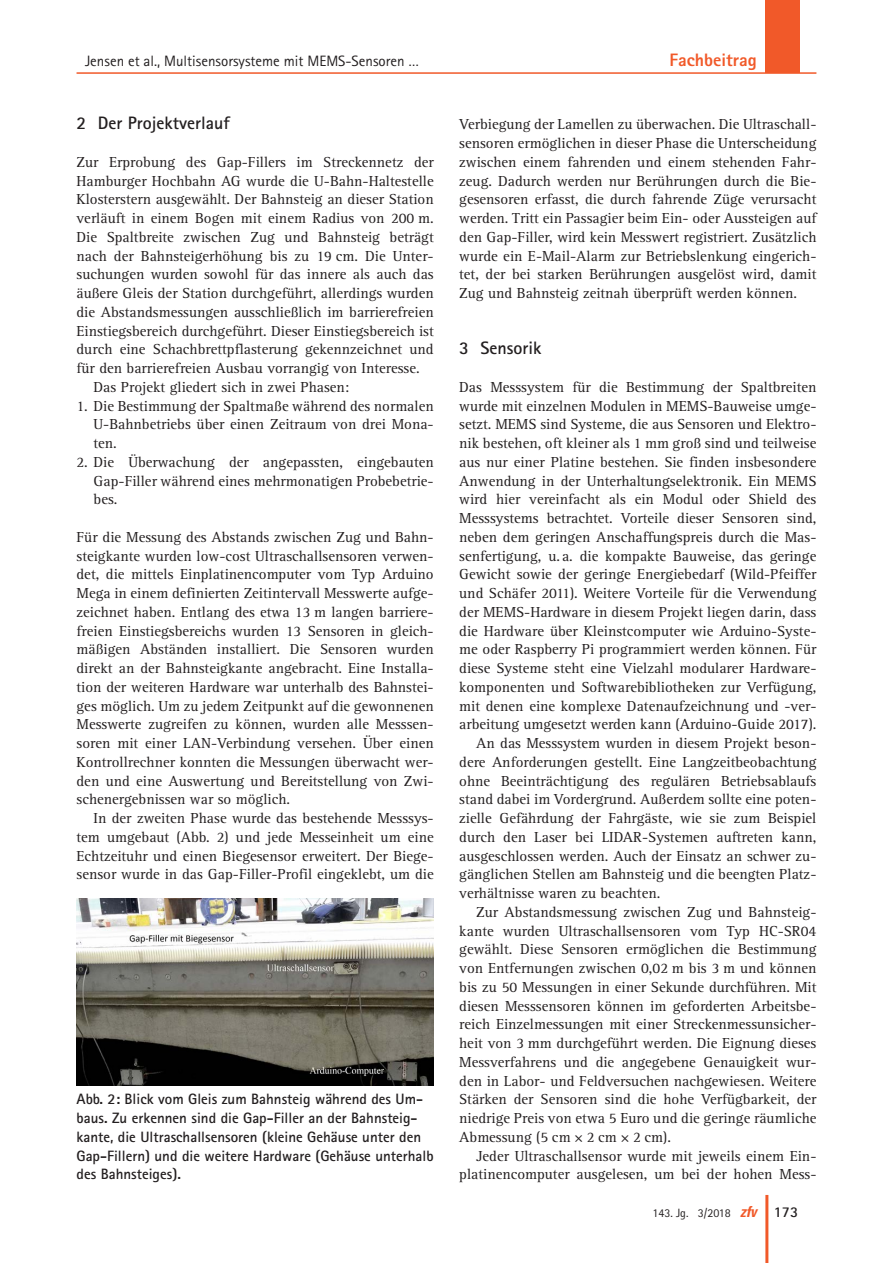
<style>
.page{position:relative;width:893px;height:1263px;background:#fff}
.page>*{position:absolute;margin:0;border:0;box-sizing:border-box;transform-origin:0 0}
._11_titel_1{font:700 18px "Rotis Sans Serif";color:#231f20}
.t1{font:800 18px "Rotis Sans Serif";color:#f15929}
._01_normal_oEZ_AA{font:15px/18.8px "Rotis Serif";color:#231f20;text-align:justify}
._01_normal{font:15px/18.8px "Rotis Serif";color:#231f20;text-align:justify}
._05_abb{font:700 15px/18.8px "Rotis Sans Serif";color:#231f20}
._01_normal_oEZ{font:15px/18.8px "Rotis Serif";color:#231f20;text-align:justify}
.t2{font:15px "Rotis Sans Serif";color:#231f20}
.t3{font:12px "Rotis Sans Serif";color:#231f20}
.s1{font-family:"Univers";font-weight:700;font-style:italic;font-stretch:condensed;font-size:15px;color:#f15929}
.s2{font-weight:700;font-size:15px}
</style>
<div class="page">
<img style="left:77px;top:898px;width:357px;height:188px">
<hr style="left:765px;top:1195px;width:3px;height:68px;background:#f15929">
<div style="left:765px;top:0;width:34px;height:72px;background:#f15929"></div>
<hr style="left:77px;top:72px;width:739px;height:2px;background:#f15929">
<p class="t2" style="left:85px;top:52px;width:336px">Jensen et al., Multisensorsysteme mit MEMS-Sensoren …</p>
<p class="t1" style="left:670px;top:48px;width:89px">Fachbeitrag</p>
<p class="_11_titel_1" style="left:77px;top:112px;width:155px">2 Der Projektverlauf</p>
<p class="_01_normal_oEZ_AA" style="left:77px;top:153px;width:359px">Zur Erprobung des Gap-Fillers im Streckennetz der Hamburger Hochbahn AG wurde die U‑Bahn-Haltestelle Klosterstern ausgewählt. Der Bahnsteig an dieser Station verläuft in einem Bogen mit einem Radius von 200 m.<br>Die Spaltbreite zwischen Zug und Bahnsteig beträgt nach der Bahnsteigerhöhung bis zu 19 cm. Die Unter&shy;suchungen wurden sowohl für das innere als auch das äußere Gleis der Station durchgeführt, allerdings wurden die Abstandsmessungen ausschließlich im barrierefreien Einstiegsbereich durchgeführt. Dieser Einstiegsbereich ist durch eine Schachbrettpflasterung gekennzeichnet und für den barrierefreien Ausbau vorrangig von Interesse.</p>
<p class="_01_normal" style="left:94px;top:378px;width:257px">Das Projekt gliedert sich in zwei Phasen:</p>
<p class="_01_normal_oEZ" style="left:94px;top:397px;width:342px;text-indent:-17px">1. Die Bestimmung der Spaltmaße während des normalen U‑Bahnbetriebs über einen Zeitraum von drei Mona&shy;ten.</p>
<p class="_01_normal_oEZ" style="left:94px;top:453px;width:342px;text-indent:-17px">2. Die Überwachung der angepassten, eingebauten Gap-Filler während eines mehrmonatigen Probebetrie&shy;bes.</p>
<p class="_01_normal_oEZ_AA" style="left:77px;top:528px;width:359px">Für die Messung des Abstands zwischen Zug und Bahn&shy;steigkante wurden low-cost Ultraschallsensoren verwen&shy;det, die mittels Einplatinencomputer vom Typ Arduino Mega in einem definierten Zeitintervall Messwerte aufge&shy;zeichnet haben. Entlang des etwa 13 m langen barriere&shy;freien Einstiegsbereichs wurden 13 Sensoren in gleich&shy;mäßigen Abständen installiert. Die Sensoren wurden direkt an der Bahnsteigkante angebracht. Eine Installa&shy;tion der weiteren Hardware war unterhalb des Bahnstei&shy;ges möglich. Um zu jedem Zeitpunkt auf die gewonnenen Messwerte zugreifen zu können, wurden alle Messsen&shy;soren mit einer LAN-Verbindung versehen. Über einen Kontrollrechner konnten die Messungen überwacht wer&shy;den und eine Auswertung und Bereitstellung von Zwi&shy;schenergebnissen war so möglich.</p>
<p class="_01_normal" style="left:77px;top:809px;width:359px;text-indent:17px">In der zweiten Phase wurde das bestehende Messsys&shy;tem umgebaut (Abb. 2) und jede Messeinheit um eine Echtzeituhr und einen Biegesensor erweitert. Der Biege&shy;sensor wurde in das Gap-Filler-Profil eingeklebt, um die</p>
<p class="_05_abb" style="left:77px;top:1090px;width:359px">Abb. 2: Blick vom Gleis zum Bahnsteig während des Um‑ baus. Zu erkennen sind die Gap-Filler an der Bahnsteig‑ kante, die Ultraschallsensoren (kleine Gehäuse unter den Gap-Fillern) und die weitere Hardware (Gehäuse unterhalb des Bahnsteiges).</p>
<p class="_01_normal" style="left:459px;top:115px;width:359px">Verbiegung der Lamellen zu überwachen. Die Ultraschall&shy;sensoren ermöglichen in dieser Phase die Unterscheidung zwischen einem fahrenden und einem stehenden Fahr&shy;zeug. Dadurch werden nur Berührungen durch die Bie&shy;gesensoren erfasst, die durch fahrende Züge verursacht werden. Tritt ein Passagier beim Ein- oder Aussteigen auf den Gap-Filler, wird kein Messwert registriert. Zusätzlich wurde ein E‑Mail-Alarm zur Betriebslenkung eingerich&shy;tet, der bei starken Berührungen ausgelöst wird, damit Zug und Bahnsteig zeitnah überprüft werden können.</p>
<p class="_11_titel_1" style="left:459px;top:337px;width:84px">3 Sensorik</p>
<p class="_01_normal_oEZ_AA" style="left:459px;top:378px;width:359px">Das Messsystem für die Bestimmung der Spaltbreiten wurde mit einzelnen Modulen in MEMS-Bauweise umge&shy;setzt. MEMS sind Systeme, die aus Sensoren und Elektro&shy;nik bestehen, oft kleiner als 1 mm groß sind und teilweise aus nur einer Platine bestehen. Sie finden insbesondere Anwendung in der Unterhaltungselektronik. Ein MEMS wird hier vereinfacht als ein Modul oder Shield des Messsystems betrachtet. Vorteile dieser Sensoren sind, neben dem geringen Anschaffungspreis durch die Mas&shy;senfertigung, u. a. die kompakte Bauweise, das geringe Gewicht sowie der geringe Energiebedarf (Wild-Pfeiffer und Schäfer 2011). Weitere Vorteile für die Verwendung der MEMS-Hardware in diesem Projekt liegen darin, dass die Hardware über Kleinstcomputer wie Arduino-Syste&shy;me oder Raspberry Pi programmiert werden können. Für diese Systeme steht eine Vielzahl modularer Hardware&shy;komponenten und Softwarebibliotheken zur Verfügung, mit denen eine komplexe Datenaufzeichnung und -ver&shy;arbeitung umgesetzt werden kann (Arduino-Guide 2017).</p>
<p class="_01_normal" style="left:459px;top:734px;width:359px;text-indent:17px">An das Messsystem wurden in diesem Projekt beson&shy;dere Anforderungen gestellt. Eine Langzeitbeobachtung ohne Beeinträchtigung des regulären Betriebsablaufs stand dabei im Vordergrund. Außerdem sollte eine poten&shy;zielle Gefährdung der Fahrgäste, wie sie zum Beispiel durch den Laser bei LIDAR-Systemen auftreten kann, ausgeschlossen werden. Auch der Einsatz an schwer zu&shy;gänglichen Stellen am Bahnsteig und die beengten Platz&shy;verhältnisse waren zu beachten.</p>
<p class="_01_normal" style="left:459px;top:903px;width:359px;text-indent:17px">Zur Abstandsmessung zwischen Zug und Bahnsteig&shy;kante wurden Ultraschallsensoren vom Typ HC‑SR04 gewählt. Diese Sensoren ermöglichen die Bestimmung von Entfernungen zwischen 0,02 m bis 3 m und können bis zu 50 Messungen in einer Sekunde durchführen. Mit diesen Messsensoren können im geforderten Arbeitsbe&shy;reich Einzelmessungen mit einer Streckenmessunsicher&shy;heit von 3 mm durchgeführt werden. Die Eignung dieses Messverfahrens und die angegebene Genauigkeit wur&shy;den in Labor- und Feldversuchen nachgewiesen. Weitere Stärken der Sensoren sind die hohe Verfügbarkeit, der niedrige Preis von etwa 5 Euro und die geringe räumliche Abmessung (5 cm × 2 cm × 2 cm).</p>
<p class="_01_normal" style="left:459px;top:1147px;width:359px;text-align:right">Jeder Ultraschallsensor wurde mit jeweils einem Ein&shy;platinencomputer ausgelesen, um bei der hohen Mess-</p>
<p class="t3" style="left:652px;top:1206px;width:147px">143. Jg. 3/2018 <span class="s1">zfv</span> <span class="s2">173</span></p>
</div>
